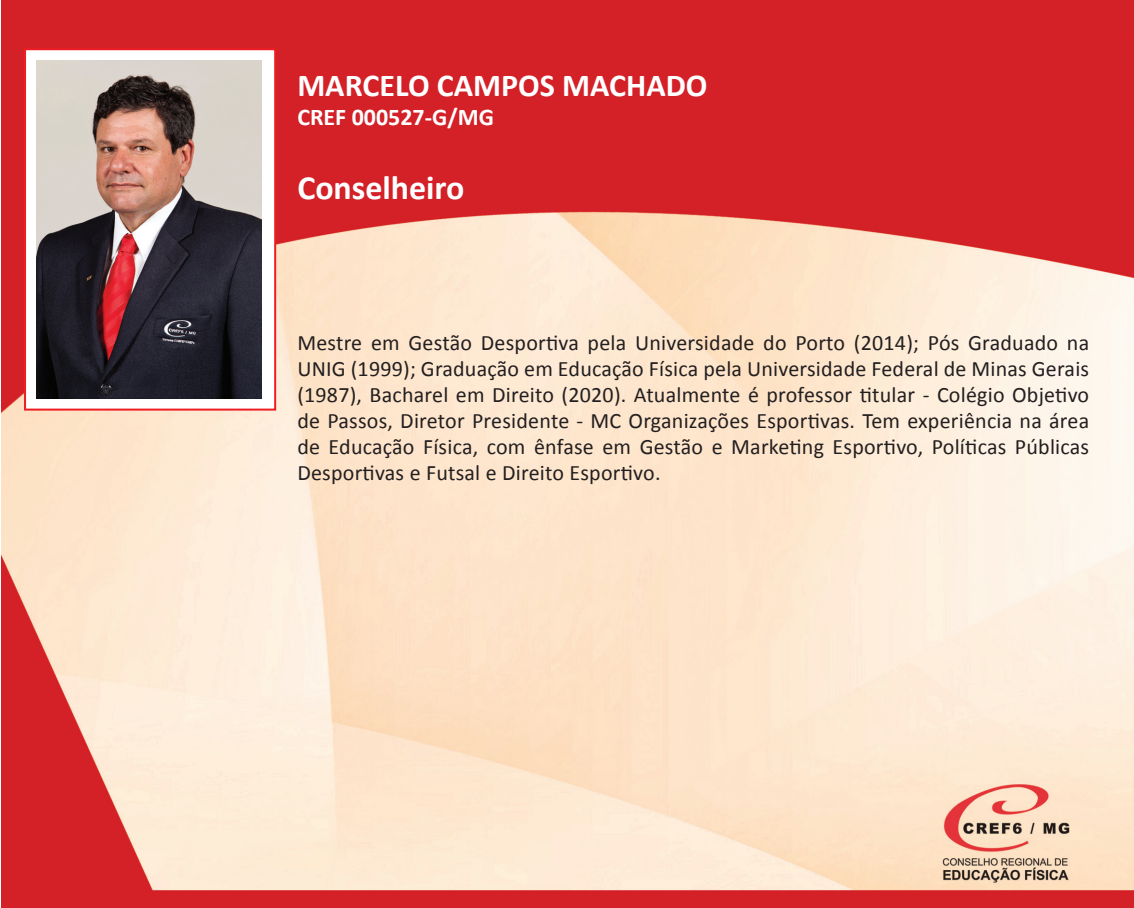
<style>
.page{position:relative;width:1134px;height:908px;background:#fff}
.page>*{position:absolute;margin:0;border:0;box-sizing:border-box;transform-origin:0 0}
.t1{font:700 34px "Calibri";color:#fff}
.t2{font:700 32px "Calibri";color:#fff}
.t3{font:700 24px "Calibri";color:#fff}
.t4{font:22px/26px "Calibri";letter-spacing:.01em;color:#231f20;text-align:justify}
</style>
<div class="page">
<img style="left:1px;top:0;width:1133px;height:907px">
<div style="left:24px;top:48px;width:252px;height:362px;background:#fff;border:2px solid #ee1d23"></div>
<img style="left:37px;top:61px;width:225px;height:337px">
<h2 class="t2" style="left:297px;top:63px;width:412px">MARCELO CAMPOS MACHADO</h2>
<p class="t3" style="left:297px;top:100px;width:198px">CREF 000527-G/MG</p>
<h1 class="t1" style="left:297px;top:164px;width:169px">Conselheiro</h1>
<p class="t4" style="left:297px;top:329px;width:793px">Mestre em Gestão Desportiva pela Universidade do Porto (2014); Pós Graduado na UNIG (1999); Graduação em Educação Física pela Universidade Federal de Minas Gerais (1987), Bacharel em Direito (2020). Atualmente é professor titular - Colégio Objetivo de Passos, Diretor Presidente - MC Organizações Esportivas. Tem experiência na área de Educação Física, com ênfase em Gestão e Marketing Esportivo, Políticas Públicas Desportivas e Futsal e Direito Esportivo.</p>
</div>
